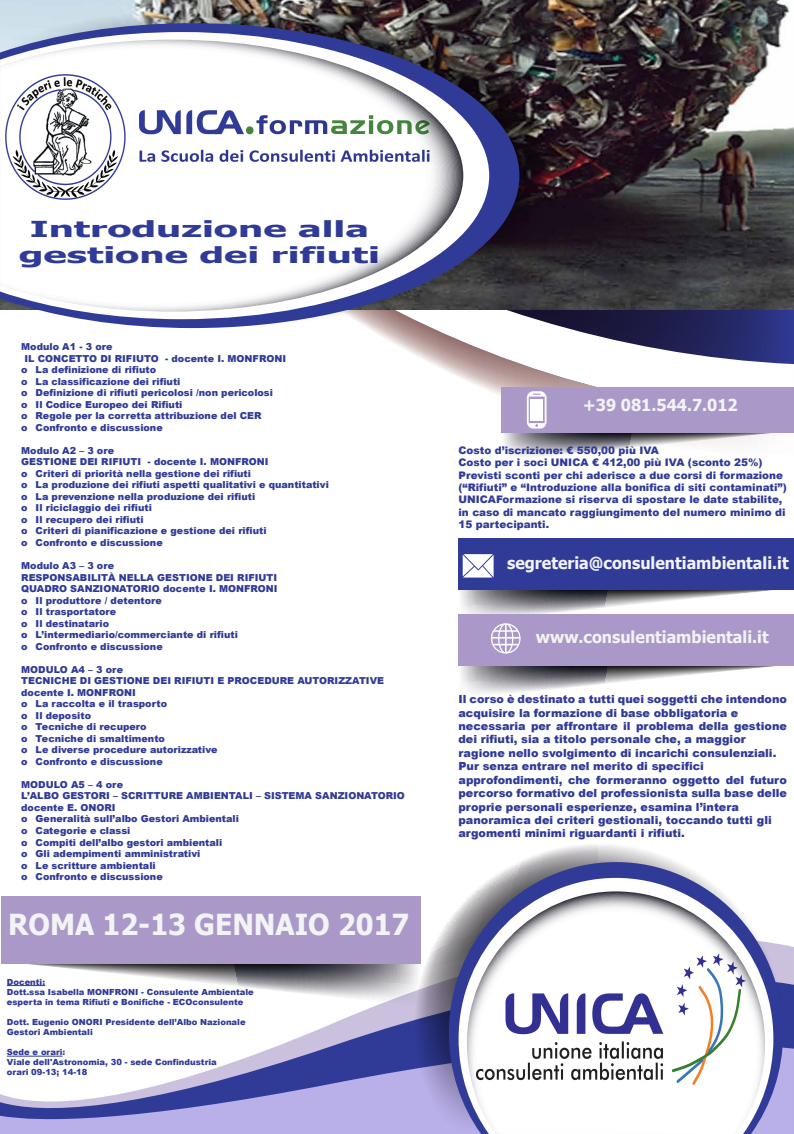
<style>
.page{position:relative;width:794px;height:1134px;background:#fff}
.page>*{position:absolute;margin:0;border:0;box-sizing:border-box;transform-origin:0 0}
.t1{font:700 28.92px "Tahoma";color:#f2f3f4}
.t2{font:700 22px/26.4px "Tahoma";color:#303b97;text-align:center;scale:1.78 1}
.t3{font:700 16.52px "Tahoma";color:#f2f3f4}
.t4{font:900 11.2px/13.4px "Arial";color:#303b97}
.t5{font:900 10.4px/12.5px "Arial";color:#303b97}
.t6{font:900 9.6px/11.5px "Arial";color:#303b97}
.t7{font:900 8.4px/10.1px "Arial";color:#303b97}
</style>
<div class="page">
<svg style="left:283px;top:964px;width:511px;height:80px"></svg>
<svg style="left:0;top:1044px;width:794px;height:90px"></svg>
<svg style="left:190px;top:309px;width:604px;height:107px"></svg>
<div style="left:502px;top:387px;width:292px;height:45px;background:#a998c8"></div>
<div style="left:458px;top:538px;width:336px;height:52px;background:#303b97"></div>
<svg style="left:463px;top:554px;width:30px;height:23px"></svg>
<svg style="left:461px;top:666px;width:314px;height:28px"></svg>
<div style="left:458px;top:614px;width:336px;height:52px;background:#a998c8"></div>
<svg style="left:461px;top:590px;width:312px;height:64px"></svg>
<svg style="left:502px;top:391px;width:291px;height:66px"></svg>
<div style="left:530px;top:399px;width:13px;height:22px;background:#fff"></div>
<svg style="left:414px;top:845px;width:259px;height:289px"></svg>
<svg style="left:449px;top:862px;width:334px;height:272px"></svg>
<svg style="left:458px;top:878px;width:315px;height:256px"></svg>
<svg style="left:467px;top:891px;width:298px;height:243px"></svg>
<svg style="left:1px;top:963px;width:420px;height:44px"></svg>
<div style="left:1px;top:896px;width:420px;height:67px;background:#a998c8"></div>
<hr style="left:7px;top:985px;width:38px;height:1px;background:#303b97">
<hr style="left:7px;top:1056px;width:56px;height:1px;background:#303b97">
<img style="left:476px;top:954px;width:269px;height:131px">
<img style="left:0;top:0;width:794px;height:309px">
<img style="left:0;top:9px;width:559px;height:319px">
<svg style="left:0;top:23px;width:519px;height:305px"></svg>
<svg style="left:0;top:32px;width:489px;height:287px"></svg>
<svg style="left:0;top:40px;width:463px;height:272px"></svg>
<h2 class="t2" style="left:19px;top:216px;width:204px">Introduzione alla gestione dei rifiuti</h2>
<p class="t6" style="left:21px;top:341px;width:93px">Modulo A1 - 3 ore</p>
<p class="t6" style="left:24px;top:352px;width:263px">IL CONCETTO DI RIFIUTO - docente I. MONFRONI</p>
<p class="t6" style="left:21px;top:364px;width:136px">o La definizione di rifiuto</p>
<p class="t6" style="left:21px;top:375px;width:161px">o La classificazione dei rifiuti</p>
<p class="t6" style="left:21px;top:387px;width:253px">o Definizione di rifiuti pericolosi /non pericolosi</p>
<p class="t6" style="left:21px;top:398px;width:163px">o Il Codice Europeo dei Rifiuti</p>
<p class="t6" style="left:21px;top:410px;width:242px">o Regole per la corretta attribuzione del CER</p>
<p class="t6" style="left:21px;top:421px;width:143px">o Confronto e discussione</p>
<p class="t6" style="left:21px;top:444px;width:309px">Modulo A2 – 3 ore<br>GESTIONE DEI RIFIUTI - docente I. MONFRONI<br>o Criteri di priorità nella gestione dei rifiuti<br>o La produzione dei rifiuti aspetti qualitativi e quantitativi o La prevenzione nella produzione dei rifiuti<br>o Il riciclaggio dei rifiuti<br>o Il recupero dei rifiuti<br>o Criteri di pianificazione e gestione dei rifiuti<br>o Confronto e discussione</p>
<p class="t6" style="left:21px;top:559px;width:258px">Modulo A3 – 3 ore<br>RESPONSABILITÀ NELLA GESTIONE DEI RIFIUTI<br>QUADRO SANZIONATORIO docente I. MONFRONI o Il produttore / detentore<br>o Il trasportatore<br>o Il destinatario<br>o L’intermediario/commerciante di rifiuti<br>o Confronto e discussione</p>
<p class="t6" style="left:21px;top:663px;width:364px">MODULO A4 – 3 ore<br>TECNICHE DI GESTIONE DEI RIFIUTI E PROCEDURE AUTORIZZATIVE docente I. MONFRONI<br>o La raccolta e il trasporto<br>o Il deposito<br>o Tecniche di recupero<br>o Tecniche di smaltimento<br>o Le diverse procedure autorizzative<br>o Confronto e discussione</p>
<p class="t6" style="left:21px;top:778px;width:385px">MODULO A5 – 4 ore<br>L’ALBO GESTORI – SCRITTURE AMBIENTALI – SISTEMA SANZIONATORIO docente E. ONORI<br>o Generalità sull’albo Gestori Ambientali<br>o Categorie e classi<br>o Compiti dell’albo gestori ambientali<br>o Gli adempimenti amministrativi<br>o Le scritture ambientali<br>o Confronto e discussione</p>
<h1 class="t1" style="left:8px;top:905px;width:402px">ROMA 12-13 GENNAIO 2017</h1>
<p class="t7" style="left:7px;top:976px;width:248px">Docenti:<br>Dott.ssa Isabella MONFRONI - Consulente Ambientale esperta in tema Rifiuti e Bonifiche - ECOconsulente</p>
<p class="t7" style="left:7px;top:1016px;width:240px">Dott. Eugenio ONORI Presidente dell’Albo Nazionale<br>Gestori Ambientali</p>
<p class="t7" style="left:7px;top:1047px;width:211px">Sede e orari:<br>Viale dell'Astronomia, 30 - sede Confindustria orari 09-13; 14-18</p>
<h3 class="t3" style="left:582px;top:393px;width:157px">+39 081.544.7.012</h3>
<p class="t5" style="left:458px;top:443px;width:330px">Costo d’iscrizione: € 550,00 più IVA<br>Costo per i soci UNICA € 412,00 più IVA (sconto 25%)<br>Previsti sconti per chi aderisce a due corsi di formazione (“Rifiuti” e “Introduzione alla bonifica di siti contaminati”)<br>UNICAFormazione si riserva di spostare le date stabilite, in caso di mancato raggiungimento del numero minimo di 15 partecipanti.</p>
<h3 class="t3" style="left:507px;top:552px;width:283px">segreteria@consulentiambientali.it</h3>
<h3 class="t3" style="left:536px;top:625px;width:234px">www.consulentiambientali.it</h3>
<p class="t4" style="left:458px;top:692px;width:330px">Il corso è destinato a tutti quei soggetti che intendono acquisire la formazione di base obbligatoria e necessaria per affrontare il problema della gestione dei rifiuti, sia a titolo personale che, a maggior ragione nello svolgimento di incarichi consulenziali.<br>Pur senza entrare nel merito di specifici approfondimenti, che formeranno oggetto del futuro percorso formativo del professionista sulla base delle proprie personali esperienze, esamina l’intera panoramica dei criteri gestionali, toccando tutti gli argomenti minimi riguardanti i rifiuti.</p>
</div>
